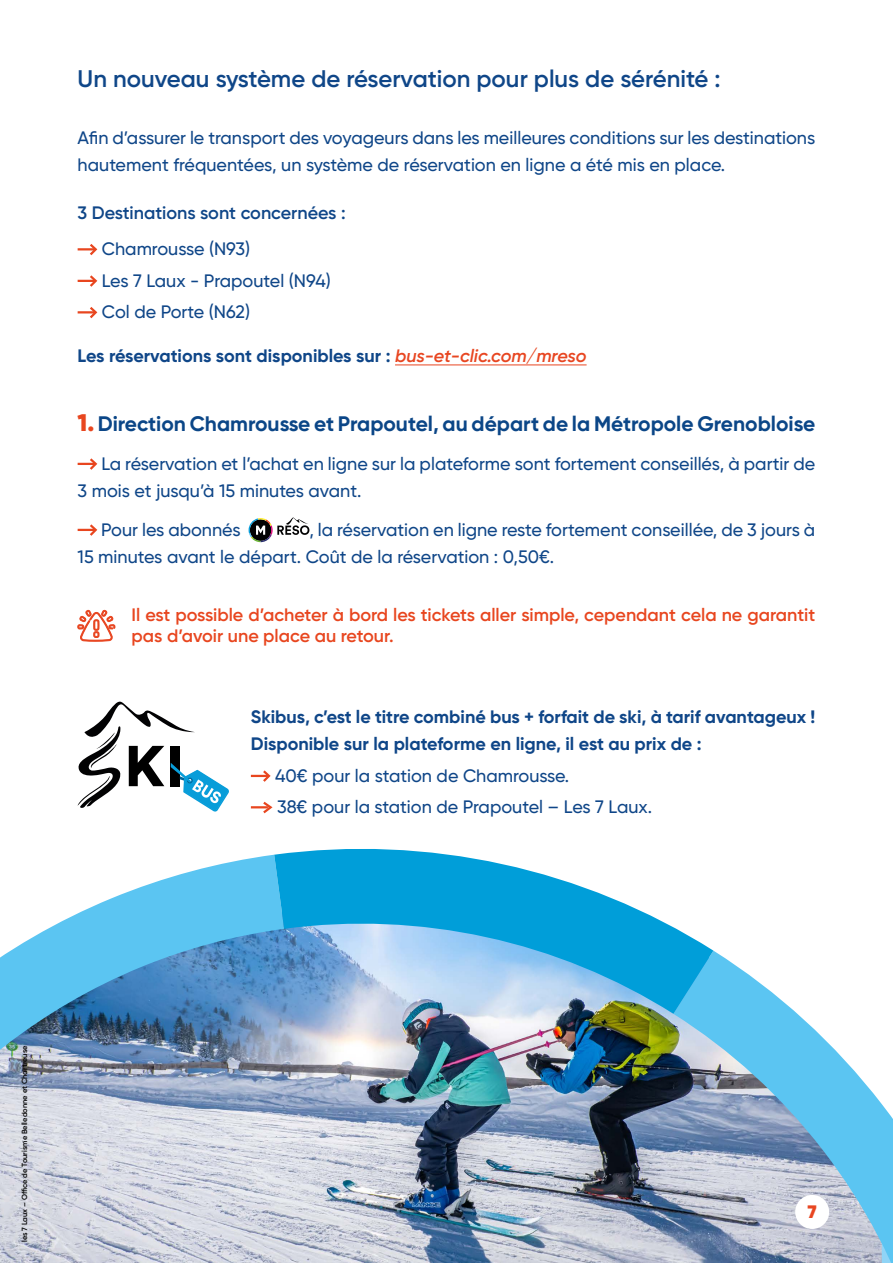
<style>
.page{position:relative;width:893px;height:1263px;background:#fff}
.page>*{position:absolute;margin:0;border:0;box-sizing:border-box;transform-origin:0 0}
.t1{font:600 24px "Gilroy";color:#0f4688}
.t2{font:700 21px "Gilroy";color:#0b4687}
.t3{font:500 18px/27px "Gilroy";color:#0f4688}
.t4{font:700 18px/27px "Gilroy";color:#0f4688}
.t5{font:600 18px/21px "Gilroy";color:#e8461f}
.t6{font:600 18px "Gilroy";color:#0f4688}
.t7{font:900 18px "Gilroy";color:#e84621}
.t8{font:600 7.5px "Gilroy";color:#000}
.s1{font-weight:600;font-style:italic;color:#e84621}
.s2{font-weight:900;font-size:24px;color:#e8461f}
</style>
<div class="page">
<svg style="left:77px;top:701px;width:152px;height:111px"></svg>
<img style="left:0;top:950px;width:714px;height:313px">
<hr style="left:395px;top:364px;width:192px;height:1px;background:#e84621">
<svg style="left:78px;top:244px;width:20px;height:12px"></svg>
<svg style="left:78px;top:275px;width:20px;height:12px"></svg>
<svg style="left:78px;top:307px;width:20px;height:12px"></svg>
<svg style="left:78px;top:458px;width:20px;height:12px"></svg>
<svg style="left:78px;top:524px;width:20px;height:12px"></svg>
<svg style="left:249px;top:517px;width:60px;height:25px"></svg>
<svg style="left:251px;top:770px;width:20px;height:12px"></svg>
<svg style="left:251px;top:801px;width:22px;height:13px"></svg>
<svg style="left:673px;top:951px;width:220px;height:312px"></svg>
<img style="left:0;top:855px;width:284px;height:259px">
<svg style="left:274px;top:849px;width:439px;height:165px"></svg>
<svg style="left:77px;top:610px;width:38px;height:31px"></svg>
<div style="left:795px;top:1195px;width:34px;height:34px;background:#fff;border-radius:50%"></div>
<h1 class="t1" style="left:78px;top:64px;width:645px">Un nouveau système de réservation pour plus de sérénité :</h1>
<p class="t3" style="left:78px;top:124px;width:739px">Afin d’assurer le transport des voyageurs dans les meilleures conditions sur les destinations hautement fréquentées, un système de réservation en ligne a été mis en place.</p>
<p class="t6" style="left:78px;top:202px;width:270px">3 Destinations sont concernées :</p>
<p class="t3" style="left:102px;top:233px;width:231px;line-height:31.5px">Chamrousse (N93)<br>Les 7 Laux - Prapoutel (N94)<br>Col de Porte (N62)</p>
<p class="t4" style="left:78px;top:342px;width:510px">Les réservations sont disponibles sur : <span class="s1">bus-et-clic.com/mreso</span></p>
<p class="t2" style="left:78px;top:410px;width:739px"><span class="s2">1.</span> Direction Chamrousse et Prapoutel, au départ de la Métropole Grenobloise</p>
<p class="t3" style="left:78px;top:450px;width:739px;text-indent:24px">La réservation et l’achat en ligne sur la plateforme sont fortement conseillés, à partir de<br>3 mois et jusqu’à 15 minutes avant.</p>
<p class="t3" style="left:101px;top:516px;width:141px">Pour les abonnés</p>
<p class="t3" style="left:78px;top:516px;width:739px;text-indent:232px">, la réservation en ligne reste fortement conseillée, de 3 jours à<br>15 minutes avant le départ. Coût de la réservation : 0,50€.</p>
<p class="t5" style="left:132px;top:604px;width:685px">Il est possible d’acheter à bord les tickets aller simple, cependant cela ne garantit pas d’avoir une place au retour.</p>
<p class="t4" style="left:251px;top:703px;width:566px">Skibus, c’est le titre combiné bus + forfait de ski, à tarif avantageux !<br>Disponible sur la plateforme en ligne, il est au prix de :</p>
<p class="t3" style="left:275px;top:760px;width:379px;line-height:31.5px">40€ pour la station de Chamrousse.<br>38€ pour la station de Prapoutel – Les 7 Laux.</p>
<p class="t8" style="left:20px;top:1242px;width:198px;rotate:-90deg">les 7 Laux – Office de Tourisme Belledonne et Chartreuse</p>
<p class="t7" style="left:808px;top:1200px;width:10px">7</p>
</div>
